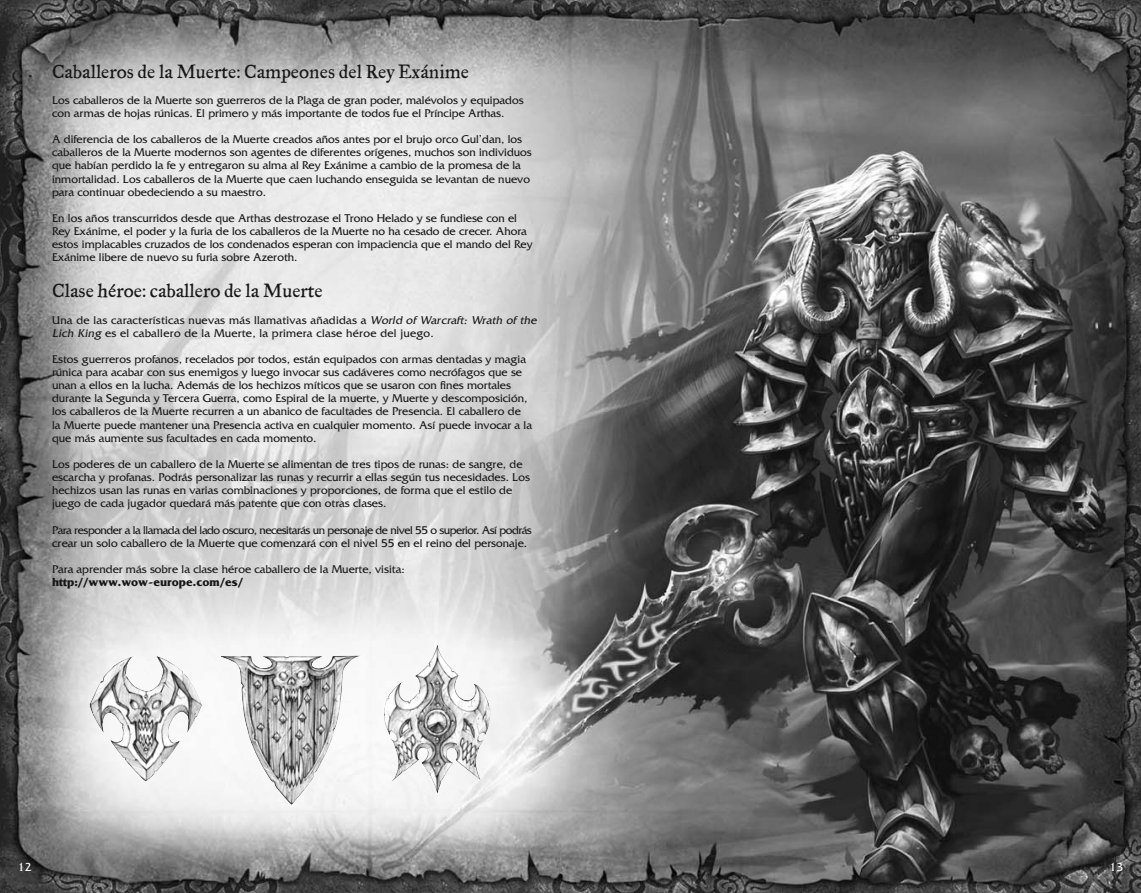
<style>
.page{position:relative;width:1141px;height:893px;background:#fff}
.page>*{position:absolute;margin:0;border:0;box-sizing:border-box;transform-origin:0 0}
.t1{font:21px "Historical Fell Type Roman";color:#161616}
.t2{font:700 12.25px "Friz Quadrata";color:#161616}
.t3{font:12.25px "Friz Quadrata";color:#fff}
.t4{font:11.9px/13.1px "Friz Quadrata";color:#161616}
.t5{font:11.9px/13.1px "Friz Quadrata";letter-spacing:-.04em;color:#161616}
.t6{font:11.9px/13.1px "Friz Quadrata";letter-spacing:.02em;color:#161616}
.s1{font-style:italic}
</style>
<div class="page">
<img style="left:0;top:0;width:1141px;height:893px">
<img style="left:221px;top:655px;width:141px;height:150px">
<img style="left:89px;top:656px;width:113px;height:125px">
<img style="left:384px;top:644px;width:107px;height:150px">
<h1 class="t1" style="left:52px;top:65px;width:419px">Caballeros de la Muerte: Campeones del Rey Exánime</h1>
<p class="t4" style="left:52px;top:95px;width:473px">Los caballeros de la Muerte son guerreros de la Plaga de gran poder, malévolos y equipados con armas de hojas rúnicas. El primero y más importante de todos fue el Príncipe Arthas.</p>
<p class="t4" style="left:52px;top:134px;width:481px">A diferencia de los caballeros de la Muerte creados años antes por el brujo orco Gul’dan, los caballeros de la Muerte modernos son agentes de diferentes orígenes, muchos son individuos que habían perdido la fe y entregaron su alma al Rey Exánime a cambio de la promesa de la inmortalidad. Los caballeros de la Muerte que caen luchando enseguida se levantan de nuevo para continuar obedeciendo a su maestro.</p>
<p class="t4" style="left:52px;top:213px;width:482px">En los años transcurridos desde que Arthas destrozase el Trono Helado y se fundiese con el Rey Exánime, el poder y la furia de los caballeros de la Muerte no ha cesado de crecer. Ahora estos implacables cruzados de los condenados esperan con impaciencia que el mando del Rey Exánime libere de nuevo su furia sobre Azeroth.</p>
<h1 class="t1" style="left:52px;top:284px;width:272px">Clase héroe: caballero de la Muerte</h1>
<p class="t6" style="left:52px;top:314px;width:488px">Una de las características nuevas más llamativas añadidas a <span class="s1">World of Warcraft: Wrath of the<br>Lich King</span> es el caballero de la Muerte, la primera clase héroe del juego.</p>
<p class="t4" style="left:52px;top:354px;width:481px">Estos guerreros profanos, recelados por todos, están equipados con armas dentadas y magia rúnica para acabar con sus enemigos y luego invocar sus cadáveres como necrófagos que se unan a ellos en la lucha. Además de los hechizos míticos que se usaron con fines mortales durante la Segunda y Tercera Guerra, como Espiral de la muerte, y Muerte y descomposición, los caballeros de la Muerte recurren a un abanico de facultades de Presencia. El caballero de la Muerte puede mantener una Presencia activa en cualquier momento. Así puede invocar a la que más aumente sus facultades en cada momento.</p>
<p class="t4" style="left:52px;top:459px;width:479px">Los poderes de un caballero de la Muerte se alimentan de tres tipos de runas: de sangre, de escarcha y profanas. Podrás personalizar las runas y recurrir a ellas según tus necesidades. Los hechizos usan las runas en varias combinaciones y proporciones, de forma que el estilo de juego de cada jugador quedará más patente que con otras clases.</p>
<p class="t5" style="left:52px;top:524px;width:481px">Para responder a la llamada del lado oscuro, necesitarás un personaje de nivel 55 o superior. Así podrás crear un solo caballero de la Muerte que comenzará con el nivel 55 en el reino del personaje.</p>
<p class="t4" style="left:52px;top:564px;width:354px">Para aprender más sobre la clase héroe caballero de la Muerte, visita:</p>
<p class="t2" style="left:52px;top:578px;width:193px">http://www.wow-europe.com/es/</p>
<p class="t3" style="left:18px;top:862px;width:15px">12</p>
<p class="t3" style="left:1109px;top:862px;width:15px">13</p>
</div>
